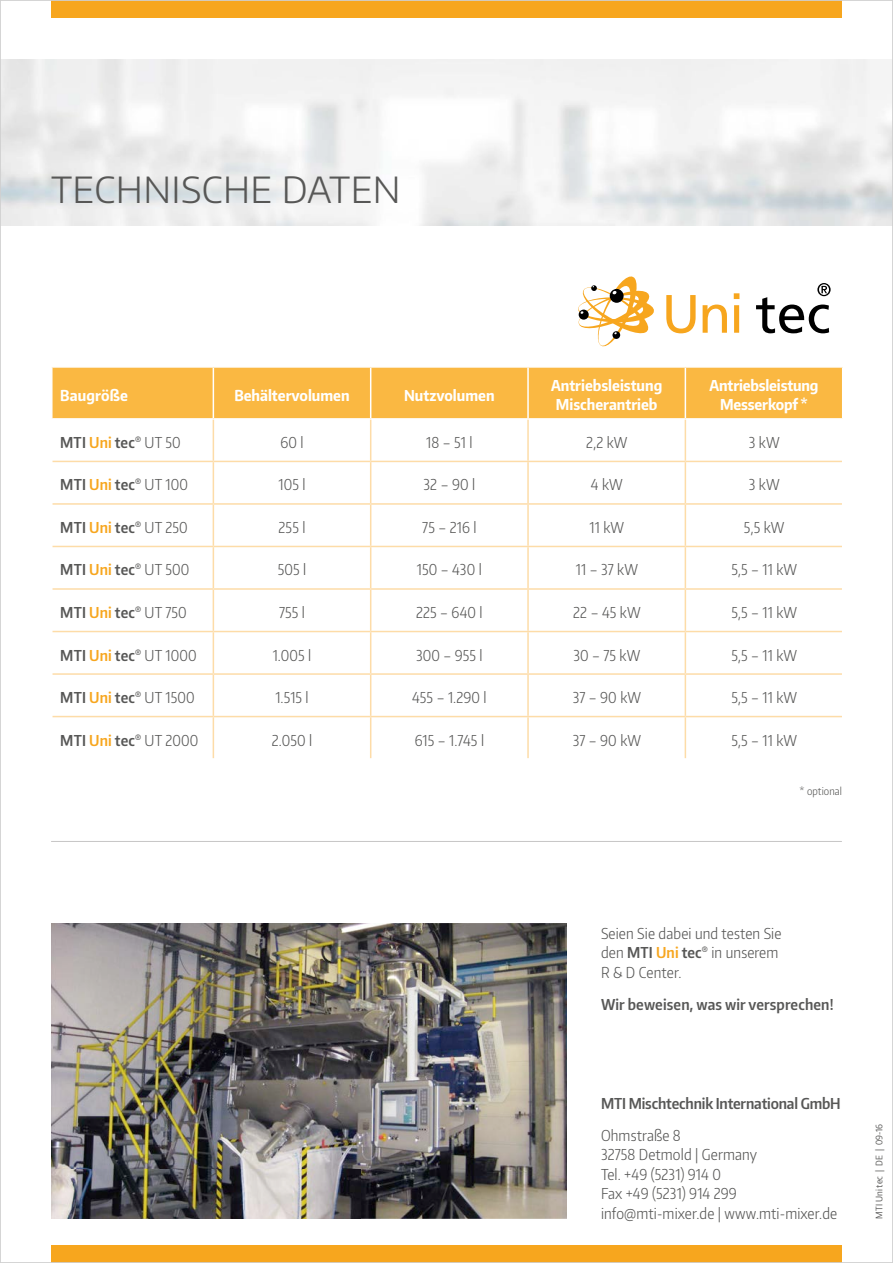
<style>
.page{position:relative;width:893px;height:1263px;background:#fff}
.page>*{position:absolute;margin:0;border:0;box-sizing:border-box;transform-origin:0 0}
.t1{font:300 36px "Encode Sans";letter-spacing:.01em;color:#575756}
.t2{font:300 15px/19.5px "Encode Sans Condensed";letter-spacing:.01em;color:#575756}
.t3{font:600 15px "Encode Sans Condensed";letter-spacing:.01em;color:#575756}
.t4{font:700 15px/19.5px "Encode Sans Condensed";color:#fff;text-align:center}
.t5{font:600 15px "Encode Sans Condensed";letter-spacing:-.01em;color:#575756}
.t6{font:300 10.5px "Encode Sans Condensed";letter-spacing:.01em;color:#575756}
.t7{font:9px "Encode Sans Condensed";letter-spacing:.01em;color:#575756}
.s1{color:#f7a61e}
.s2{font-weight:300}
.s3{font-weight:600}
.s4{font-weight:600;color:#f7a61e}
</style>
<div class="page">
<div style="left:51px;top:0;width:791px;height:17px;background:#f7a61e"></div>
<div style="left:51px;top:1246px;width:791px;height:17px;background:#f7a61e"></div>
<hr style="left:51px;top:841px;width:791px;height:1px;background:#c6c5c5">
<svg style="left:666px;top:295px;width:30px;height:38px"></svg>
<svg style="left:703px;top:305px;width:24px;height:28px"></svg>
<svg style="left:734px;top:293px;width:5px;height:40px"></svg>
<svg style="left:756px;top:283px;width:75px;height:50px"></svg>
<svg style="left:578px;top:276px;width:76px;height:71px"></svg>
<img style="left:51px;top:923px;width:516px;height:296px">
<div style="left:53px;top:368px;width:789px;height:50px;background:#fab842"></div>
<hr style="left:213px;top:368px;width:1px;height:50px;background:#fff">
<hr style="left:370px;top:368px;width:1px;height:50px;background:#fff">
<hr style="left:527px;top:368px;width:2px;height:50px;background:#fff">
<hr style="left:685px;top:368px;width:1px;height:50px;background:#fff">
<hr style="left:213px;top:420px;width:1px;height:41px;background:#fddca8">
<hr style="left:370px;top:420px;width:1px;height:41px;background:#fddca8">
<hr style="left:527px;top:420px;width:2px;height:41px;background:#fddca8">
<hr style="left:685px;top:420px;width:1px;height:41px;background:#fddca8">
<hr style="left:53px;top:461px;width:160px;height:1px;background:#fddca8">
<hr style="left:213px;top:461px;width:158px;height:1px;background:#fddca8">
<hr style="left:213px;top:462px;width:1px;height:41px;background:#fddca8">
<hr style="left:371px;top:461px;width:157px;height:1px;background:#fddca8">
<hr style="left:370px;top:462px;width:1px;height:41px;background:#fddca8">
<hr style="left:528px;top:461px;width:157px;height:1px;background:#fddca8">
<hr style="left:527px;top:462px;width:2px;height:41px;background:#fddca8">
<hr style="left:685px;top:461px;width:157px;height:1px;background:#fddca8">
<hr style="left:685px;top:462px;width:1px;height:41px;background:#fddca8">
<hr style="left:53px;top:503px;width:160px;height:2px;background:#fddca8">
<hr style="left:213px;top:503px;width:158px;height:2px;background:#fddca8">
<hr style="left:213px;top:505px;width:1px;height:41px;background:#fddca8">
<hr style="left:371px;top:503px;width:157px;height:2px;background:#fddca8">
<hr style="left:370px;top:505px;width:1px;height:41px;background:#fddca8">
<hr style="left:528px;top:503px;width:157px;height:2px;background:#fddca8">
<hr style="left:527px;top:505px;width:2px;height:41px;background:#fddca8">
<hr style="left:685px;top:503px;width:157px;height:2px;background:#fddca8">
<hr style="left:685px;top:505px;width:1px;height:41px;background:#fddca8">
<hr style="left:53px;top:546px;width:160px;height:1px;background:#fddca8">
<hr style="left:213px;top:546px;width:158px;height:1px;background:#fddca8">
<hr style="left:213px;top:547px;width:1px;height:41px;background:#fddca8">
<hr style="left:371px;top:546px;width:157px;height:1px;background:#fddca8">
<hr style="left:370px;top:547px;width:1px;height:41px;background:#fddca8">
<hr style="left:528px;top:546px;width:157px;height:1px;background:#fddca8">
<hr style="left:527px;top:547px;width:2px;height:41px;background:#fddca8">
<hr style="left:685px;top:546px;width:157px;height:1px;background:#fddca8">
<hr style="left:685px;top:547px;width:1px;height:41px;background:#fddca8">
<hr style="left:53px;top:588px;width:160px;height:2px;background:#fddca8">
<hr style="left:213px;top:588px;width:158px;height:2px;background:#fddca8">
<hr style="left:213px;top:590px;width:1px;height:41px;background:#fddca8">
<hr style="left:371px;top:588px;width:157px;height:2px;background:#fddca8">
<hr style="left:370px;top:590px;width:1px;height:41px;background:#fddca8">
<hr style="left:528px;top:588px;width:157px;height:2px;background:#fddca8">
<hr style="left:527px;top:590px;width:2px;height:41px;background:#fddca8">
<hr style="left:685px;top:588px;width:157px;height:2px;background:#fddca8">
<hr style="left:685px;top:590px;width:1px;height:41px;background:#fddca8">
<hr style="left:53px;top:631px;width:160px;height:1px;background:#fddca8">
<hr style="left:213px;top:631px;width:158px;height:1px;background:#fddca8">
<hr style="left:213px;top:632px;width:1px;height:41px;background:#fddca8">
<hr style="left:371px;top:631px;width:157px;height:1px;background:#fddca8">
<hr style="left:370px;top:632px;width:1px;height:41px;background:#fddca8">
<hr style="left:528px;top:631px;width:157px;height:1px;background:#fddca8">
<hr style="left:527px;top:632px;width:2px;height:41px;background:#fddca8">
<hr style="left:685px;top:631px;width:157px;height:1px;background:#fddca8">
<hr style="left:685px;top:632px;width:1px;height:41px;background:#fddca8">
<hr style="left:53px;top:673px;width:160px;height:2px;background:#fddca8">
<hr style="left:213px;top:673px;width:158px;height:2px;background:#fddca8">
<hr style="left:213px;top:675px;width:1px;height:41px;background:#fddca8">
<hr style="left:371px;top:673px;width:157px;height:2px;background:#fddca8">
<hr style="left:370px;top:675px;width:1px;height:41px;background:#fddca8">
<hr style="left:528px;top:673px;width:157px;height:2px;background:#fddca8">
<hr style="left:527px;top:675px;width:2px;height:41px;background:#fddca8">
<hr style="left:685px;top:673px;width:157px;height:2px;background:#fddca8">
<hr style="left:685px;top:675px;width:1px;height:41px;background:#fddca8">
<hr style="left:53px;top:716px;width:160px;height:1px;background:#fddca8">
<hr style="left:213px;top:716px;width:158px;height:1px;background:#fddca8">
<hr style="left:213px;top:717px;width:1px;height:41px;background:#fddca8">
<hr style="left:371px;top:716px;width:157px;height:1px;background:#fddca8">
<hr style="left:370px;top:717px;width:1px;height:41px;background:#fddca8">
<hr style="left:528px;top:716px;width:157px;height:1px;background:#fddca8">
<hr style="left:527px;top:717px;width:2px;height:41px;background:#fddca8">
<hr style="left:685px;top:716px;width:157px;height:1px;background:#fddca8">
<hr style="left:685px;top:717px;width:1px;height:41px;background:#fddca8">
<h1 class="t1" style="left:51px;top:166px;width:351px">TECHNISCHE DATEN</h1>
<p class="t4" style="left:60px;top:385px;width:69px">Baugröße</p>
<p class="t4" style="left:234px;top:385px;width:117px">Behältervolumen</p>
<p class="t4" style="left:404px;top:385px;width:92px">Nutzvolumen</p>
<p class="t4" style="left:551px;top:375px;width:113px">Antriebsleistung<br>Mischerantrieb</p>
<p class="t4" style="left:710px;top:375px;width:110px">Antriebsleistung<br>Messerkopf *</p>
<p class="t3" style="left:60px;top:432px;width:122px">MTI <span class="s1">Uni</span> tec<sup>®</sup> <span class="s2">UT 50</span></p>
<p class="t2" style="left:280px;top:432px;width:25px">60 l</p>
<p class="t2" style="left:426px;top:432px;width:48px">18 – 51 l</p>
<p class="t2" style="left:586px;top:432px;width:43px">2,2 kW</p>
<p class="t2" style="left:749px;top:432px;width:32px">3 kW</p>
<p class="t3" style="left:60px;top:475px;width:129px">MTI <span class="s1">Uni</span> tec<sup>®</sup> <span class="s2">UT 100</span></p>
<p class="t2" style="left:278px;top:475px;width:29px">105 l</p>
<p class="t2" style="left:424px;top:475px;width:53px">32 – 90 l</p>
<p class="t2" style="left:591px;top:475px;width:33px">4 kW</p>
<p class="t2" style="left:749px;top:475px;width:32px">3 kW</p>
<p class="t3" style="left:60px;top:517px;width:129px">MTI <span class="s1">Uni</span> tec<sup>®</sup> <span class="s2">UT 250</span></p>
<p class="t2" style="left:279px;top:517px;width:28px">255 l</p>
<p class="t2" style="left:422px;top:517px;width:56px">75 – 216 l</p>
<p class="t2" style="left:590px;top:517px;width:36px">11 kW</p>
<p class="t2" style="left:744px;top:517px;width:42px">5,5 kW</p>
<p class="t3" style="left:60px;top:560px;width:131px">MTI <span class="s1">Uni</span> tec<sup>®</sup> <span class="s2">UT 500</span></p>
<p class="t2" style="left:278px;top:560px;width:30px">505 l</p>
<p class="t2" style="left:417px;top:560px;width:66px">150 – 430 l</p>
<p class="t2" style="left:576px;top:560px;width:64px">11 – 37 kW</p>
<p class="t2" style="left:731px;top:560px;width:67px">5,5 – 11 kW</p>
<p class="t3" style="left:60px;top:602px;width:128px">MTI <span class="s1">Uni</span> tec<sup>®</sup> <span class="s2">UT 750</span></p>
<p class="t2" style="left:279px;top:602px;width:27px">755 l</p>
<p class="t2" style="left:416px;top:602px;width:68px">225 – 640 l</p>
<p class="t2" style="left:573px;top:602px;width:69px">22 – 45 kW</p>
<p class="t2" style="left:731px;top:602px;width:67px">5,5 – 11 kW</p>
<p class="t3" style="left:60px;top:645px;width:138px">MTI <span class="s1">Uni</span> tec<sup>®</sup> <span class="s2">UT 1000</span></p>
<p class="t2" style="left:273px;top:645px;width:40px">1.005 l</p>
<p class="t2" style="left:416px;top:645px;width:68px">300 – 955 l</p>
<p class="t2" style="left:573px;top:645px;width:68px">30 – 75 kW</p>
<p class="t2" style="left:731px;top:645px;width:67px">5,5 – 11 kW</p>
<p class="t3" style="left:60px;top:688px;width:136px">MTI <span class="s1">Uni</span> tec<sup>®</sup> <span class="s2">UT 1500</span></p>
<p class="t2" style="left:275px;top:687px;width:35px">1.515 l</p>
<p class="t2" style="left:412px;top:687px;width:76px">455 – 1.290 l</p>
<p class="t2" style="left:573px;top:687px;width:70px">37 – 90 kW</p>
<p class="t2" style="left:731px;top:687px;width:67px">5,5 – 11 kW</p>
<p class="t3" style="left:60px;top:730px;width:140px">MTI <span class="s1">Uni</span> tec<sup>®</sup> <span class="s2">UT 2000</span></p>
<p class="t2" style="left:272px;top:730px;width:42px">2.050 l</p>
<p class="t2" style="left:415px;top:730px;width:71px">615 – 1.745 l</p>
<p class="t2" style="left:573px;top:730px;width:70px">37 – 90 kW</p>
<p class="t2" style="left:731px;top:730px;width:67px">5,5 – 11 kW</p>
<p class="t6" style="left:800px;top:784px;width:44px">* optional</p>
<p class="t2" style="left:601px;top:923px;width:182px">Seien Sie dabei und testen Sie den <span class="s3">MTI</span> <span class="s4">Uni</span> <span class="s3">tec</span><sup>®</sup> in unserem<br>R &amp; D Center.</p>
<p class="t3" style="left:601px;top:994px;width:234px">Wir beweisen, was wir versprechen!</p>
<p class="t5" style="left:601px;top:1093px;width:241px">MTI Mischtechnik International GmbH</p>
<p class="t2" style="left:601px;top:1125px;width:238px">Ohmstraße 8<br>32758 Detmold | Germany<br>Tel. +49 (5231) 914 0<br>Fax +49 (5231) 914 299 info@mti-mixer.de | www.mti-mixer.de</p>
<p class="t7" style="left:873px;top:1219px;width:97px;rotate:-90deg">MTI Uni tec | DE | 09-16</p>
</div>
